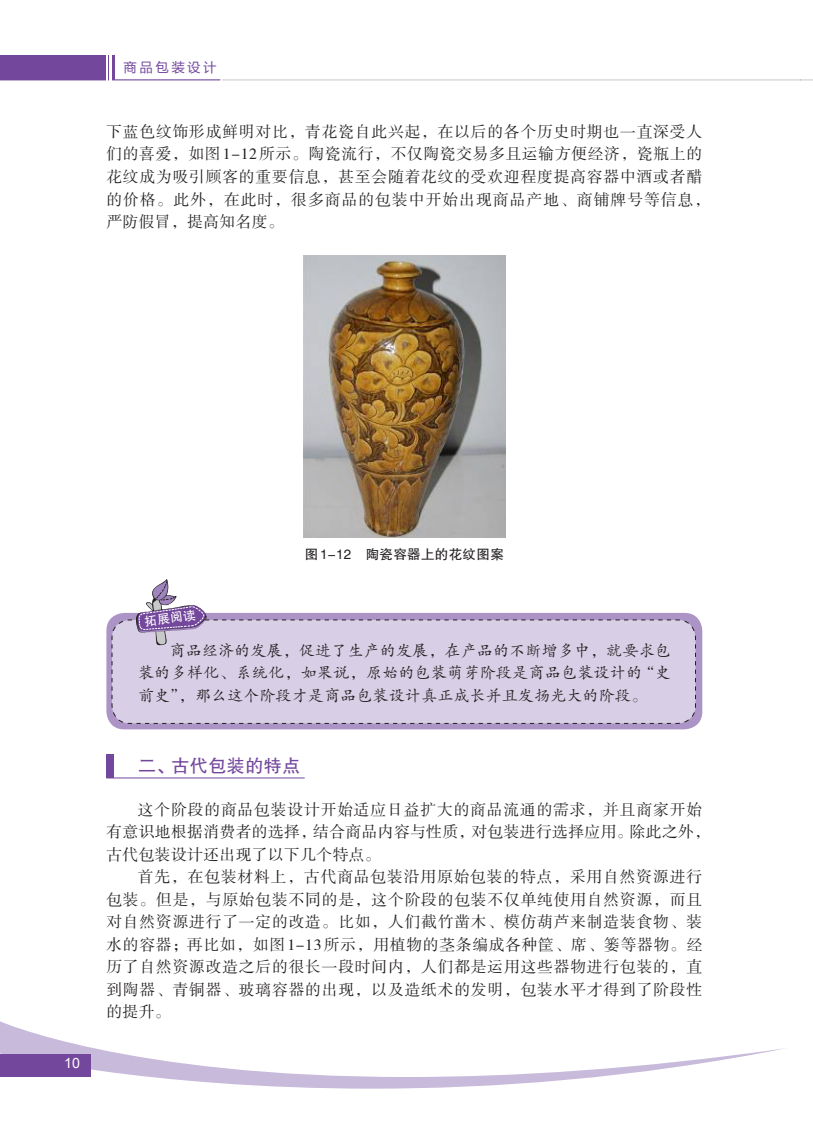
<style>
.page{position:relative;width:813px;height:1132px;background:#fff}
.page>*{position:absolute;margin:0;border:0;box-sizing:border-box;transform-origin:0 0}
.t1{font:18px "FZHTK GBK1 0";letter-spacing:.025em;color:#73479c}
.t2{font:15.75px/22.5px "FZSSK GBK1 0";letter-spacing:.05em;color:#231f20}
.t3{font:15.75px/22.5px "FZKTK GBK1 0";letter-spacing:.025em;color:#231f20;text-align:justify}
.t4{font:15.75px/22.5px "FZSSK GBK1 0";letter-spacing:.025em;color:#231f20}
.t5{font:14.1px "Arial";color:#fff}
.t6{font:13.5px "FZHTK GBK1 0";letter-spacing:.025em;color:#231f20}
.t7{font:13.5px "FZLTHK GBK1 0";letter-spacing:.18em;color:#73479c}
.t8{font:12.6px "FZHTK GBK1 0";color:#fff}
</style>
<div class="page">
<svg style="left:0;top:1021px;width:785px;height:67px"></svg>
<div style="left:0;top:1053px;width:91px;height:23px;background:#73479c"></div>
<hr style="left:0;top:79px;width:220px;height:1px;background:#73479c">
<div style="left:0;top:55px;width:115px;height:25px;background:#73479c"></div>
<hr style="left:109px;top:55px;width:3px;height:26px;background:#fff">
<svg style="left:106px;top:55px;width:1px;height:25px"></svg>
<hr style="left:222px;top:79px;width:577px;height:1px;background:#231f20">
<svg style="left:799px;top:79px;width:13px;height:1px"></svg>
<img style="left:303px;top:256px;width:202px;height:281px">
<div style="left:106px;top:612px;width:596px;height:117px;background:#ac95c6;border-radius:18px"></div>
<div style="left:111px;top:619px;width:585px;height:105px;background:#d8cfe6"></div>
<svg style="left:133px;top:579px;width:537px;height:66px"></svg>
<div style="left:106px;top:754px;width:8px;height:24px;background:#73479c"></div>
<hr style="left:106px;top:777px;width:198px;height:1px;background:#73479c">
<p class="t7" style="left:123px;top:60px;width:95px">商品包装设计</p>
<p class="t2" style="left:106px;top:121px;width:605px">下蓝色纹饰形成鲜明对比，青花瓷自此兴起，在以后的各个历史时期也一直深受人们的喜爱，如图1-12所示。陶瓷流行，不仅陶瓷交易多且运输方便经济，瓷瓶上的花纹成为吸引顾客的重要信息，甚至会随着花纹的受欢迎程度提高容器中酒或者醋的价格。此外，在此时，很多商品的包装中开始出现商品产地、商铺牌号等信息，严防假冒，提高知名度。</p>
<p class="t5" style="left:64px;top:1053px;width:18px">10</p>
<p class="t8" style="left:144px;top:614px;width:53px;rotate:-8deg">拓展阅读</p>
<p class="t6" style="left:305px;top:547px;width:200px">图1-12 陶瓷容器上的花纹图案</p>
<p class="t3" style="left:138px;top:639px;width:534px;text-indent:32px">商品经济的发展，促进了生产的发展，在产品的不断增多中，就要求包装的多样化、系统化，如果说，原始的包装萌芽阶段是商品包装设计的“史前史”，那么这个阶段才是商品包装设计真正成长并且发扬光大的阶段。</p>
<p class="t1" style="left:138px;top:755px;width:164px">二、古代包装的特点</p>
<p class="t4" style="left:106px;top:798px;width:605px;text-indent:32px">这个阶段的商品包装设计开始适应日益扩大的商品流通的需求，并且商家开始有意识地根据消费者的选择，结合商品内容与性质，对包装进行选择应用。除此之外，古代包装设计还出现了以下几个特点。</p>
<p class="t2" style="left:106px;top:866px;width:597px;text-align:justify;text-indent:32px">首先，在包装材料上，古代商品包装沿用原始包装的特点，采用自然资源进行包装。但是，与原始包装不同的是，这个阶段的包装不仅单纯使用自然资源，而且对自然资源进行了一定的改造。比如，人们截竹凿木、模仿葫芦来制造装食物、装水的容器；再比如，如图1-13所示，用植物的茎条编成各种筐、席、篓等器物。经历了自然资源改造之后的很长一段时间内，人们都是运用这些器物进行包装的，直到陶器、青铜器、玻璃容器的出现，以及造纸术的发明，包装水平才得到了阶段性的提升。</p>
</div>
